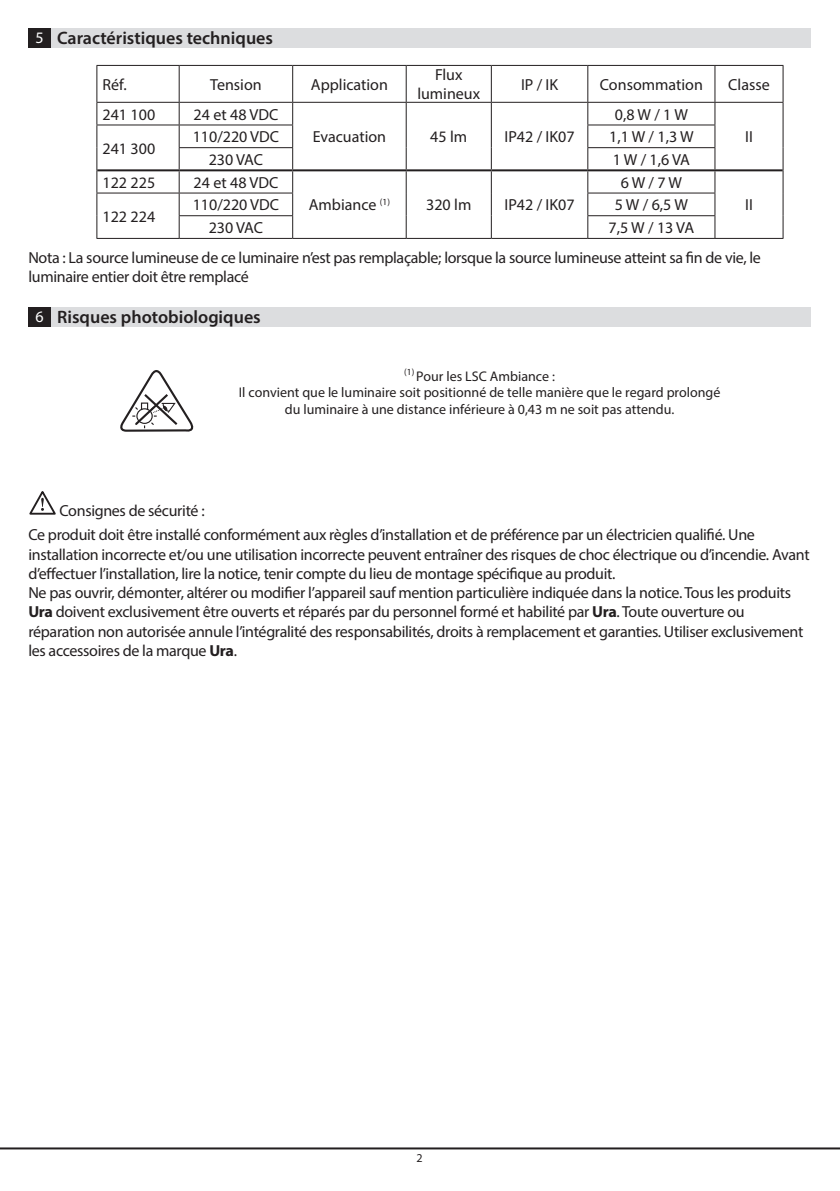
<style>
.page{position:relative;width:840px;height:1191px;background:#fff}
.page>*{position:absolute;margin:0;border:0;box-sizing:border-box;transform-origin:0 0}
.t1{font:600 18px "Myriad Pro";color:#231f20}
.t2{font:16px/19.2px "Myriad Pro";letter-spacing:-.02em;color:#231f20}
.t3{font:16px "Myriad Pro";color:#231f20}
.t4{font:16px "Myriad Pro";color:#fff}
.t5{font:14px/16.8px "Myriad Pro";color:#231f20;text-align:center}
.t6{font:12px "Myriad Pro";color:#231f20}
.s1{font-weight:700}
</style>
<div class="page">
<hr style="left:0;top:1147px;width:839px;height:2px;background:#231f20">
<div style="left:28px;top:28px;width:29px;height:20px;background:#231f20"></div>
<div style="left:51px;top:28px;width:759px;height:20px;background:#dcdddf"></div>
<svg style="left:29px;top:491px;width:27px;height:24px"></svg>
<hr style="left:96px;top:65px;width:83px;height:1px;background:#231f20">
<hr style="left:96px;top:66px;width:1px;height:36px;background:#231f20">
<hr style="left:179px;top:65px;width:113px;height:1px;background:#231f20">
<hr style="left:179px;top:66px;width:1px;height:36px;background:#231f20">
<hr style="left:292px;top:65px;width:114px;height:1px;background:#231f20">
<hr style="left:292px;top:66px;width:1px;height:36px;background:#231f20">
<hr style="left:406px;top:65px;width:85px;height:1px;background:#231f20">
<hr style="left:405px;top:66px;width:1px;height:36px;background:#231f20">
<hr style="left:491px;top:65px;width:96px;height:1px;background:#231f20">
<hr style="left:490px;top:66px;width:1px;height:36px;background:#231f20">
<hr style="left:587px;top:65px;width:127px;height:1px;background:#231f20">
<hr style="left:587px;top:66px;width:1px;height:36px;background:#231f20">
<hr style="left:714px;top:65px;width:69px;height:1px;background:#231f20">
<hr style="left:714px;top:66px;width:1px;height:36px;background:#231f20">
<hr style="left:782px;top:66px;width:1px;height:36px;background:#231f20">
<hr style="left:96px;top:102px;width:83px;height:1px;background:#231f20">
<hr style="left:179px;top:102px;width:113px;height:1px;background:#231f20">
<hr style="left:292px;top:102px;width:114px;height:1px;background:#231f20">
<hr style="left:406px;top:102px;width:85px;height:1px;background:#231f20">
<hr style="left:491px;top:102px;width:96px;height:1px;background:#231f20">
<hr style="left:587px;top:102px;width:127px;height:1px;background:#231f20">
<hr style="left:714px;top:102px;width:69px;height:1px;background:#231f20">
<hr style="left:96px;top:125px;width:83px;height:1px;background:#231f20">
<hr style="left:179px;top:125px;width:114px;height:1px;background:#231f20">
<hr style="left:587px;top:125px;width:128px;height:1px;background:#231f20">
<hr style="left:179px;top:147px;width:114px;height:1px;background:#231f20">
<hr style="left:587px;top:147px;width:128px;height:1px;background:#231f20">
<hr style="left:96px;top:193px;width:83px;height:1px;background:#231f20">
<hr style="left:179px;top:193px;width:114px;height:1px;background:#231f20">
<hr style="left:587px;top:193px;width:128px;height:1px;background:#231f20">
<svg style="left:96px;top:103px;width:1px;height:135px"></svg>
<hr style="left:179px;top:215px;width:114px;height:1px;background:#231f20">
<svg style="left:179px;top:103px;width:1px;height:135px"></svg>
<svg style="left:292px;top:103px;width:1px;height:135px"></svg>
<svg style="left:405px;top:103px;width:1px;height:135px"></svg>
<svg style="left:490px;top:103px;width:1px;height:135px"></svg>
<hr style="left:587px;top:215px;width:128px;height:1px;background:#231f20">
<svg style="left:587px;top:103px;width:1px;height:135px"></svg>
<svg style="left:714px;top:103px;width:1px;height:135px"></svg>
<svg style="left:782px;top:103px;width:1px;height:135px"></svg>
<hr style="left:96px;top:238px;width:83px;height:1px;background:#231f20">
<hr style="left:179px;top:238px;width:113px;height:1px;background:#231f20">
<hr style="left:292px;top:238px;width:114px;height:1px;background:#231f20">
<hr style="left:406px;top:238px;width:85px;height:1px;background:#231f20">
<hr style="left:491px;top:238px;width:96px;height:1px;background:#231f20">
<hr style="left:587px;top:238px;width:127px;height:1px;background:#231f20">
<hr style="left:714px;top:238px;width:69px;height:1px;background:#231f20">
<hr style="left:179px;top:169px;width:113px;height:2px;background:#231f20">
<hr style="left:587px;top:169px;width:127px;height:2px;background:#231f20">
<hr style="left:97px;top:169px;width:82px;height:2px;background:#231f20">
<hr style="left:292px;top:169px;width:114px;height:2px;background:#231f20">
<hr style="left:406px;top:169px;width:85px;height:2px;background:#231f20">
<hr style="left:491px;top:169px;width:96px;height:2px;background:#231f20">
<hr style="left:714px;top:169px;width:68px;height:2px;background:#231f20">
<div style="left:28px;top:307px;width:29px;height:20px;background:#231f20"></div>
<div style="left:51px;top:307px;width:759px;height:20px;background:#dcdddf"></div>
<svg style="left:120px;top:370px;width:74px;height:62px"></svg>
<p class="t4" style="left:36px;top:28px;width:10px">5</p>
<p class="t1" style="left:57px;top:26px;width:217px">Caractéristiques techniques</p>
<p class="t2" style="left:102px;top:75px;width:26px">Réf.</p>
<p class="t3" style="left:210px;top:75px;width:53px">Tension</p>
<p class="t3" style="left:311px;top:75px;width:78px">Application</p>
<p class="t2" style="left:102px;top:104px;width:54px">241 100</p>
<p class="t2" style="left:193px;top:104px;width:86px">24 et 48 VDC</p>
<p class="t2" style="left:435px;top:65px;width:29px">Flux</p>
<p class="t3" style="left:417px;top:84px;width:64px">lumineux</p>
<p class="t2" style="left:520px;top:75px;width:39px">IP / IK</p>
<p class="t3" style="left:599px;top:75px;width:104px">Consommation</p>
<p class="t2" style="left:727px;top:75px;width:43px">Classe</p>
<p class="t2" style="left:614px;top:104px;width:74px">0,8 W / 1 W</p>
<p class="t2" style="left:102px;top:138px;width:54px">241 300</p>
<p class="t3" style="left:312px;top:127px;width:75px">Evacuation</p>
<p class="t2" style="left:430px;top:127px;width:38px">45 lm</p>
<p class="t3" style="left:504px;top:127px;width:71px">IP42 / IK07</p>
<p class="t3" style="left:192px;top:127px;width:88px">110/220 VDC</p>
<p class="t2" style="left:608px;top:127px;width:86px">1,1 W / 1,3 W</p>
<p class="t2" style="left:209px;top:150px;width:56px">230 VAC</p>
<p class="t2" style="left:612px;top:150px;width:79px">1 W / 1,6 VA</p>
<p class="t2" style="left:102px;top:172px;width:54px">122 225</p>
<p class="t2" style="left:193px;top:172px;width:86px">24 et 48 VDC</p>
<p class="t2" style="left:620px;top:172px;width:63px">6 W / 7 W</p>
<p class="t2" style="left:102px;top:206px;width:54px">122 224</p>
<p class="t3" style="left:309px;top:195px;width:83px">Ambiance <sup>(1)</sup></p>
<p class="t2" style="left:426px;top:195px;width:47px">320 lm</p>
<p class="t3" style="left:504px;top:195px;width:71px">IP42 / IK07</p>
<p class="t3" style="left:192px;top:195px;width:88px">110/220 VDC</p>
<p class="t2" style="left:614px;top:195px;width:74px">5 W / 6,5 W</p>
<p class="t2" style="left:209px;top:218px;width:56px">230 VAC</p>
<p class="t2" style="left:608px;top:218px;width:87px">7,5 W / 13 VA</p>
<p class="t2" style="left:744px;top:127px;width:9px">II</p>
<p class="t2" style="left:744px;top:195px;width:9px">II</p>
<p class="t2" style="left:28px;top:247px;width:733px">Nota : La source lumineuse de ce luminaire n’est pas remplaçable; lorsque la source lumineuse atteint sa fin de vie, le luminaire entier doit être remplacé</p>
<p class="t4" style="left:36px;top:307px;width:10px">6</p>
<p class="t1" style="left:57px;top:305px;width:205px">Risques photobiologiques</p>
<p class="t5" style="left:238px;top:367px;width:483px"><sup>(1)</sup> Pour les LSC Ambiance :<br>Il convient que le luminaire soit positionné de telle manière que le regard prolongé du luminaire à une distance inférieure à 0,43 m ne soit pas attendu.</p>
<p class="t2" style="left:59px;top:500px;width:147px">Consignes de sécurité :</p>
<p class="t2" style="left:28px;top:525px;width:782px">Ce produit doit être installé conformément aux règles d’installation et de préférence par un électricien qualifié. Une installation incorrecte et/ou une utilisation incorrecte peuvent entraîner des risques de choc électrique ou d’incendie. Avant d’effectuer l’installation, lire la notice, tenir compte du lieu de montage spécifique au produit.</p>
<p class="t2" style="left:28px;top:583px;width:776px">Ne pas ouvrir, démonter, altérer ou modifier l’appareil sauf mention particulière indiquée dans la notice. Tous les produits <span class="s1">Ura</span> doivent exclusivement être ouverts et réparés par du personnel formé et habilité par <span class="s1">Ura</span>. Toute ouverture ou réparation non autorisée annule l’intégralité des responsabilités, droits à remplacement et garanties. Utiliser exclusivement les accessoires de la marque <span class="s1">Ura</span>.</p>
<p class="t6" style="left:416px;top:1150px;width:8px">2</p>
</div>
